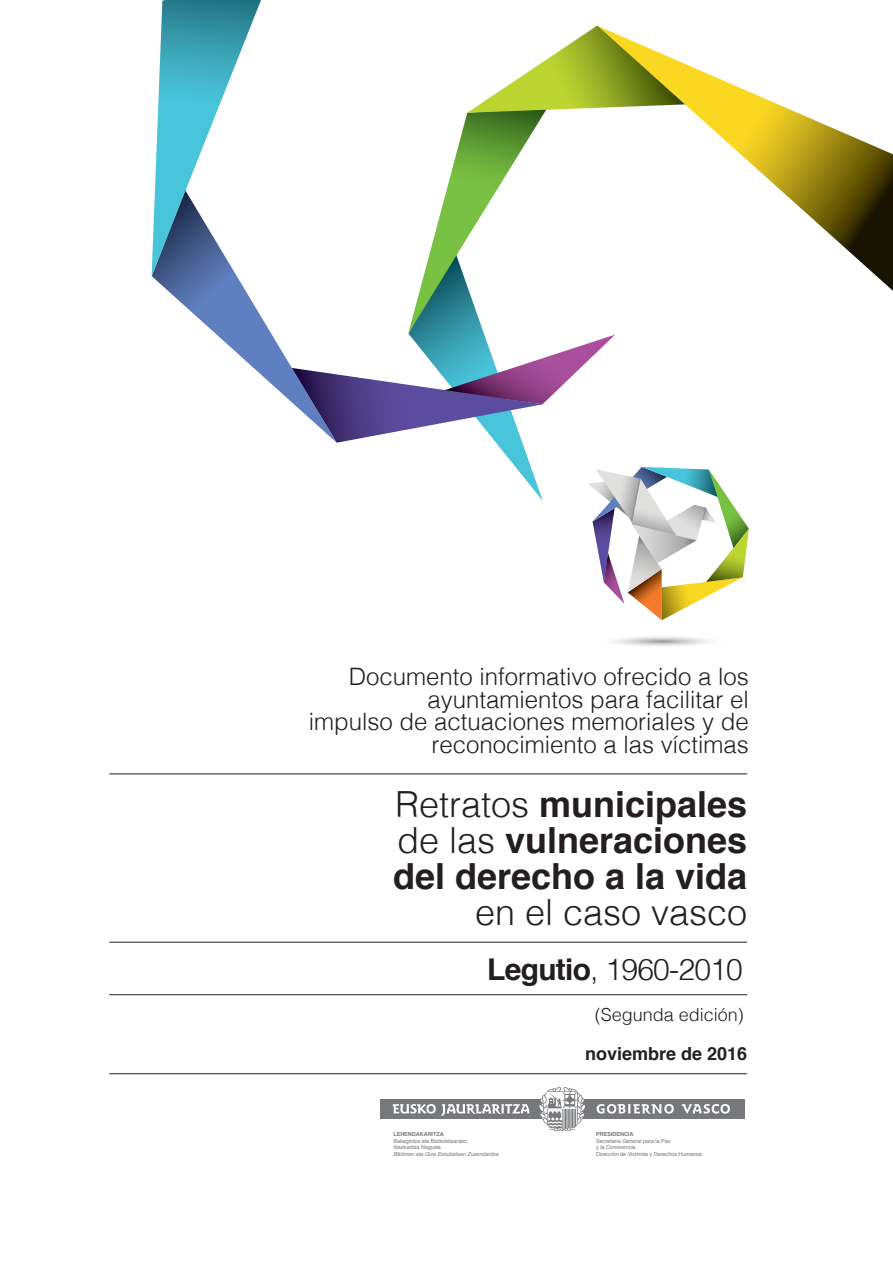
<style>
.page{position:relative;width:893px;height:1263px;background:#fff}
.page>*{position:absolute;margin:0;border:0;box-sizing:border-box;transform-origin:0 0}
.Titulo{font:700 36px "Helvetica";color:#231f20}
.Titulo-2{font:300 36px "Helvetica";color:#231f20}
.Titulo-3{font:300 30px "Helvetica";letter-spacing:-.025em;color:#231f20}
.Titulo-4{font:300 24px/22.5px "Helvetica";color:#231f20;text-align:right}
.Titulo-5{font:300 18px "Helvetica";color:#231f20}
.Titulo-6{font:700 18px "Helvetica";color:#231f20}
.t1{font:5.55px "Helvetica";letter-spacing:-.01em;color:#76787b}
.t2{font:italic 5.55px "Helvetica";letter-spacing:-.01em;color:#76787b}
.t3{font:700 5.55px "Helvetica";letter-spacing:-.01em;color:#76787b}
.s1{font-weight:300}
.s2{font-weight:700}
</style>
<div class="page">
<hr style="left:109px;top:773px;width:638px;height:1px;background:#231f20">
<svg style="left:596px;top:634px;width:130px;height:13px"></svg>
<hr style="left:109px;top:1073px;width:638px;height:1px;background:#231f20">
<hr style="left:109px;top:994px;width:638px;height:1px;background:#231f20">
<hr style="left:109px;top:942px;width:638px;height:1px;background:#231f20">
<div style="left:380px;top:1099px;width:365px;height:20px;background:#76787b"></div>
<svg style="left:392px;top:1104px;width:137px;height:12px"></svg>
<svg style="left:597px;top:1104px;width:77px;height:10px"></svg>
<svg style="left:681px;top:1104px;width:49px;height:9px"></svg>
<svg style="left:539px;top:1087px;width:46px;height:44px"></svg>
<svg style="left:749px;top:91px;width:144px;height:200px"></svg>
<svg style="left:337px;top:26px;width:412px;height:594px"></svg>
<svg style="left:152px;top:276px;width:185px;height:167px"></svg>
<svg style="left:152px;top:0;width:109px;height:276px"></svg>
<p class="Titulo-4" style="left:349px;top:664px;width:402px">Documento informativo ofrecido a los ayuntamientos para facilitar el</p>
<p class="Titulo-4" style="left:309px;top:709px;width:442px">impulso de actuaciones memoriales y de reconocimiento a las víctimas</p>
<p class="Titulo" style="left:395px;top:775px;width:354px"><span class="s1">Retratos</span> municipales</p>
<p class="Titulo" style="left:397px;top:811px;width:352px"><span class="s1">de las</span> vulneraciones</p>
<p class="Titulo" style="left:393px;top:847px;width:356px">del derecho a la vida</p>
<p class="Titulo-2" style="left:475px;top:881px;width:274px">en el caso vasco</p>
<p class="Titulo-3" style="left:487px;top:943px;width:257px"><span class="s2">Legutio</span>, 1960-2010</p>
<p class="Titulo-5" style="left:595px;top:999px;width:151px">(Segunda edición)</p>
<p class="t3" style="left:393px;top:1129px;width:52px">LEHENDAKARITZA</p>
<p class="t1" style="left:393px;top:1136px;width:75px">Bakegintza eta Bizikidetzarako</p>
<p class="t1" style="left:393px;top:1143px;width:49px">Idazkaritza Nagusia</p>
<p class="t2" style="left:393px;top:1150px;width:107px">Biktimen eta Giza Eskubideen Zuzendaritza</p>
<p class="Titulo-6" style="left:585px;top:1039px;width:164px">noviembre de 2016</p>
<p class="t3" style="left:596px;top:1129px;width:39px">PRESIDENCIA</p>
<p class="t1" style="left:596px;top:1136px;width:76px">Secretaria General para la Paz</p>
<p class="t1" style="left:596px;top:1143px;width:41px">y la Convivencia</p>
<p class="t1" style="left:596px;top:1150px;width:107px">Dirección de Victimas y Derechos Humanos</p>
</div>
